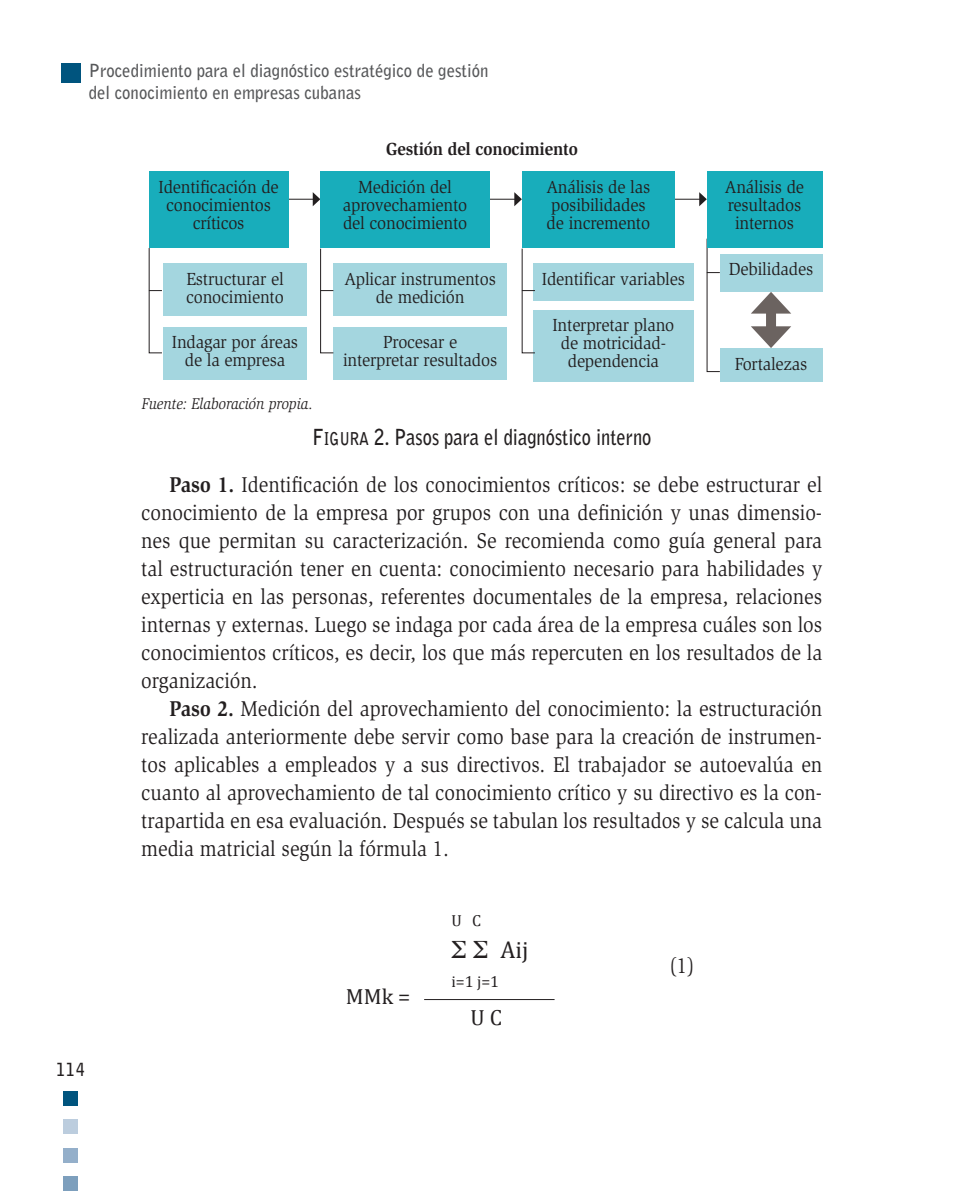
<style>
.page{position:relative;width:964px;height:1191px;background:#fff}
.page>*{position:absolute;margin:0;border:0;box-sizing:border-box;transform-origin:0 0}
.t1{font:24px "Cambria";color:#231f20}
.t2{font:22px/28px "Slimbach Std";color:#231f20;text-align:justify;scale:.9 1}
.t3{font:700 22px "Bell Gothic Std";color:#231f20;scale:.84 1}
.t4{font:22px "Cambria";color:#231f20}
.t5{font:18px/18px "Slimbach Std";letter-spacing:-.01em;color:#231f20;text-align:center;scale:.94 1}
.t6{font:700 18px/22px "Bell Gothic Std";color:#57585a;scale:.93 1}
.t7{font:700 18px "Slimbach Std";letter-spacing:-.01em;color:#231f20;scale:.94 1}
.t8{font:700 18px "Bell Gothic Std";color:#231f20;scale:.87 1}
.t9{font:italic 16px "Slimbach Std";color:#231f20;scale:.9 1}
.t10{font:16px "Cambria";color:#231f20}
.s1{font-family:"Bell Gothic Std Bold SC800";font-weight:400}
.s2{font-family:"Bell Gothic Std Bold SC800";font-weight:400;font-size:17.6px}
.s3{font-weight:700}
</style>
<div class="page">
<div style="left:61px;top:63px;width:20px;height:20px;background:#00547e"></div>
<div style="left:64px;top:1091px;width:14px;height:14px;background:#00547e"></div>
<div style="left:64px;top:1176px;width:14px;height:15px;background:#7d9fbd"></div>
<div style="left:64px;top:1119px;width:14px;height:15px;background:#bccdde"></div>
<div style="left:64px;top:1148px;width:14px;height:14px;background:#94afca"></div>
<svg style="left:288px;top:192px;width:32px;height:14px"></svg>
<div style="left:163px;top:263px;width:144px;height:52px;background:#a4d6df"></div>
<div style="left:333px;top:263px;width:174px;height:52px;background:#a4d6df"></div>
<div style="left:163px;top:327px;width:144px;height:52px;background:#a4d6df"></div>
<div style="left:333px;top:327px;width:174px;height:52px;background:#a4d6df"></div>
<div style="left:533px;top:309px;width:161px;height:72px;background:#a4d6df"></div>
<div style="left:720px;top:254px;width:102px;height:38px;background:#a4d6df"></div>
<div style="left:533px;top:263px;width:161px;height:38px;background:#a4d6df"></div>
<div style="left:720px;top:348px;width:102px;height:33px;background:#a4d6df"></div>
<svg style="left:149px;top:248px;width:13px;height:105px"></svg>
<svg style="left:320px;top:248px;width:14px;height:105px"></svg>
<svg style="left:522px;top:248px;width:13px;height:105px"></svg>
<svg style="left:706px;top:238px;width:14px;height:134px"></svg>
<div style="left:766px;top:305px;width:10px;height:30px;background:#6b6360"></div>
<svg style="left:751px;top:292px;width:40px;height:21px"></svg>
<svg style="left:751px;top:326px;width:40px;height:22px"></svg>
<svg style="left:490px;top:192px;width:32px;height:14px"></svg>
<svg style="left:675px;top:192px;width:32px;height:14px"></svg>
<div style="left:149px;top:171px;width:139px;height:77px;background:#18adbb"></div>
<div style="left:320px;top:171px;width:170px;height:77px;background:#18adbb"></div>
<div style="left:707px;top:171px;width:115px;height:77px;background:#18adbb"></div>
<div style="left:522px;top:171px;width:153px;height:77px;background:#18adbb"></div>
<hr style="left:424px;top:999px;width:130px;height:1px;background:#231f20">
<p class="t6" style="left:89px;top:59px;width:431px">Procedimiento para el diagnóstico estratégico de gestión del conocimiento en empresas cubanas</p>
<p class="t7" style="left:386px;top:138px;width:205px">Gestión del conocimiento</p>
<p class="t5" style="left:159px;top:178px;width:129px">Identificación de conocimientos críticos</p>
<p class="t5" style="left:343px;top:178px;width:134px">Medición del aprovechamiento del conocimiento</p>
<p class="t5" style="left:725px;top:178px;width:86px">Análisis de resultados internos</p>
<p class="t5" style="left:546px;top:178px;width:112px;text-align:left">Análisis de las posibilidades de incremento</p>
<p class="t5" style="left:186px;top:270px;width:105px;text-align:left">Estructurar el conocimiento</p>
<p class="t5" style="left:344px;top:270px;width:163px">Aplicar instrumentos de medición</p>
<p class="t5" style="left:172px;top:333px;width:136px">Indagar por áreas de la empresa</p>
<p class="t5" style="left:343px;top:333px;width:166px">Procesar e interpretar resultados</p>
<p class="t9" style="left:142px;top:394px;width:192px">Fuente: Elaboración propia.</p>
<p class="t5" style="left:542px;top:270px;width:154px">Identificar variables</p>
<p class="t5" style="left:552px;top:316px;width:131px">Interpretar plano de motricidad&shy;dependencia</p>
<p class="t3" style="left:312px;top:423px;width:405px"><span class="s1">F</span><span class="s2">IGURA</span> 2. Pasos para el diagnóstico interno</p>
<p class="t5" style="left:729px;top:260px;width:91px">Debilidades</p>
<p class="t5" style="left:735px;top:355px;width:79px">Fortalezas</p>
<p class="t2" style="left:141px;top:471px;width:758px;text-indent:28px"><span class="s3">Paso 1.</span> Identificación de los conocimientos críticos: se debe estructurar el conocimiento de la empresa por grupos con una definición y unas dimensio&shy;nes que permitan su caracterización. Se recomienda como guía general para tal estructuración tener en cuenta: conocimiento necesario para habilidades y experticia en las personas, referentes documentales de la empresa, relaciones internas y externas. Luego se indaga por cada área de la empresa cuáles son los conocimientos críticos, es decir, los que más repercuten en los resultados de la organización.</p>
<p class="t2" style="left:141px;top:695px;width:758px;text-indent:28px"><span class="s3">Paso 2.</span> Medición del aprovechamiento del conocimiento: la estructuración realizada anteriormente debe servir como base para la creación de instrumen&shy;tos aplicables a empleados y a sus directivos. El trabajador se autoevalúa en cuanto al aprovechamiento de tal conocimiento crítico y su directivo es la con&shy;trapartida en esa evaluación. Después se tabulan los resultados y se calcula una media matricial según la fórmula 1.</p>
<p class="t8" style="left:56px;top:1058px;width:34px">114</p>
<p class="t4" style="left:346px;top:983px;width:66px">MMk =</p>
<p class="t10" style="left:451px;top:910px;width:31px">U C</p>
<p class="t1" style="left:501px;top:936px;width:30px">Aij</p>
<p class="t10" style="left:451px;top:972px;width:49px">i=1 j=1</p>
<p class="t4" style="left:471px;top:1005px;width:33px">U C</p>
<p class="t2" style="left:669px;top:952px;width:30px">(1)</p>
</div>
